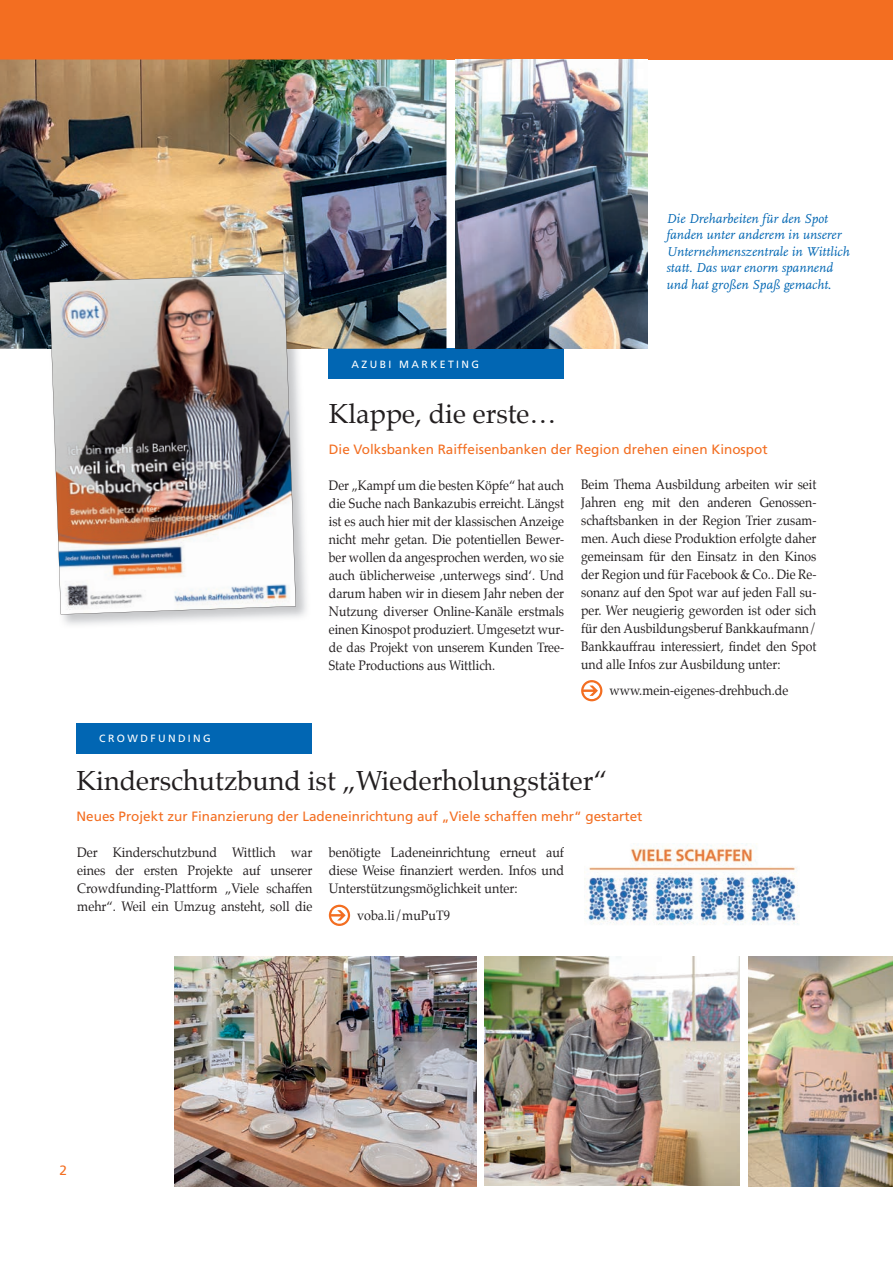
<style>
.page{position:relative;width:893px;height:1263px;background:#fff}
.page>*{position:absolute;margin:0;border:0;box-sizing:border-box;transform-origin:0 0}
.t1{font:27px "Palatino";color:#231f20}
.t2{font:13.5px/18px "Palatino";color:#231f20;text-align:justify;scale:.91 1}
.t3{font:13.5px/18px "Palatino";color:#231f20;text-align:justify;scale:.93 1}
.t4{font:13.5px "Frutiger LT";color:#f36e21}
.t5{font:italic 13.5px/16.5px "Scala OT";color:#0166b3}
.t6{font:13.5px "Palatino";color:#231f20;scale:.92 1}
.t7{font:10.5px "Frutiger LT";letter-spacing:.23em;color:#fff}
</style>
<div class="page">
<div style="left:0;top:0;width:893px;height:60px;background:#f36e21"></div>
<div style="left:77px;top:723px;width:235px;height:30px;background:#0166b3"></div>
<div style="left:329px;top:349px;width:235px;height:30px;background:#0166b3"></div>
<img style="left:0;top:60px;width:446px;height:289px">
<img style="left:455px;top:60px;width:193px;height:289px">
<img style="left:47px;top:272px;width:263px;height:353px">
<img style="left:49px;top:274px;width:247px;height:340px">
<img style="left:485px;top:957px;width:255px;height:229px">
<img style="left:748px;top:957px;width:145px;height:229px">
<img style="left:174px;top:957px;width:302px;height:229px">
<svg style="left:329px;top:905px;width:21px;height:21px"></svg>
<svg style="left:581px;top:680px;width:21px;height:21px"></svg>
<img style="left:584px;top:843px;width:215px;height:82px">
<p class="t7" style="left:351px;top:358px;width:129px">AZUBI MARKETING</p>
<p class="t5" style="left:666px;top:210px;width:185px">Die Dreharbeiten für den Spot fanden unter anderem in unserer<br>Unternehmenszentrale in Wittlich statt. Das war enorm spannend und hat großen Spaß gemacht.</p>
<h1 class="t1" style="left:329px;top:392px;width:229px">Klappe, die erste…</h1>
<p class="t4" style="left:329px;top:441px;width:440px">Die Volksbanken Raiffeisenbanken der Region drehen einen Kinospot</p>
<p class="t7" style="left:99px;top:732px;width:113px">CROWDFUNDING</p>
<p class="t2" style="left:329px;top:477px;width:260px">Der „Kampf um die besten Köpfe“ hat auch die Suche nach Bankazubis erreicht. Längst ist es auch hier mit der klassischen Anzeige nicht mehr getan. Die potentiellen Bewer&shy;ber wollen da angesprochen werden, wo sie auch üblicherweise ‚unterwegs sind‘. Und darum haben wir in diesem Jahr neben der Nutzung diverser Online-Kanäle erstmals einen Kinospot produziert. Umgesetzt wur&shy;de das Projekt von unserem Kunden Tree-State Productions aus Wittlich.</p>
<p class="t2" style="left:581px;top:475px;width:260px">Beim Thema Ausbildung arbeiten wir seit Jahren eng mit den anderen Genossen&shy;schaftsbanken in der Region Trier zusam&shy;men. Auch diese Produktion erfolgte daher gemeinsam für den Einsatz in den Kinos der Region und für Facebook &amp; Co.. Die Re&shy;sonanz auf den Spot war auf jeden Fall su&shy;per. Wer neugierig geworden ist oder sich für den Ausbildungsberuf Bankkaufmann/ Bankkauffrau interessiert, findet den Spot und alle Infos zur Ausbildung unter:</p>
<p class="t6" style="left:609px;top:679px;width:196px">www.mein-eigenes-drehbuch.de</p>
<h1 class="t1" style="left:77px;top:758px;width:532px">Kinderschutzbund ist „Wiederholungstäter“</h1>
<p class="t4" style="left:77px;top:808px;width:567px">Neues Projekt zur Finanzierung der Ladeneinrichtung auf „Viele schaffen mehr“ gestartet</p>
<p class="t3" style="left:77px;top:844px;width:255px">Der Kinderschutzbund Wittlich war eines der ersten Projekte auf unserer Crowdfunding-Plattform „Viele schaffen mehr“. Weil ein Umzug ansteht, soll die</p>
<p class="t3" style="left:329px;top:844px;width:254px">benötigte Ladeneinrichtung erneut auf diese Weise finanziert werden. Infos und Unterstützungsmöglichkeit unter:</p>
<p class="t3" style="left:357px;top:906px;width:102px">voba.li/muPuT9</p>
<p class="t4" style="left:60px;top:1163px;width:9px">2</p>
</div>
